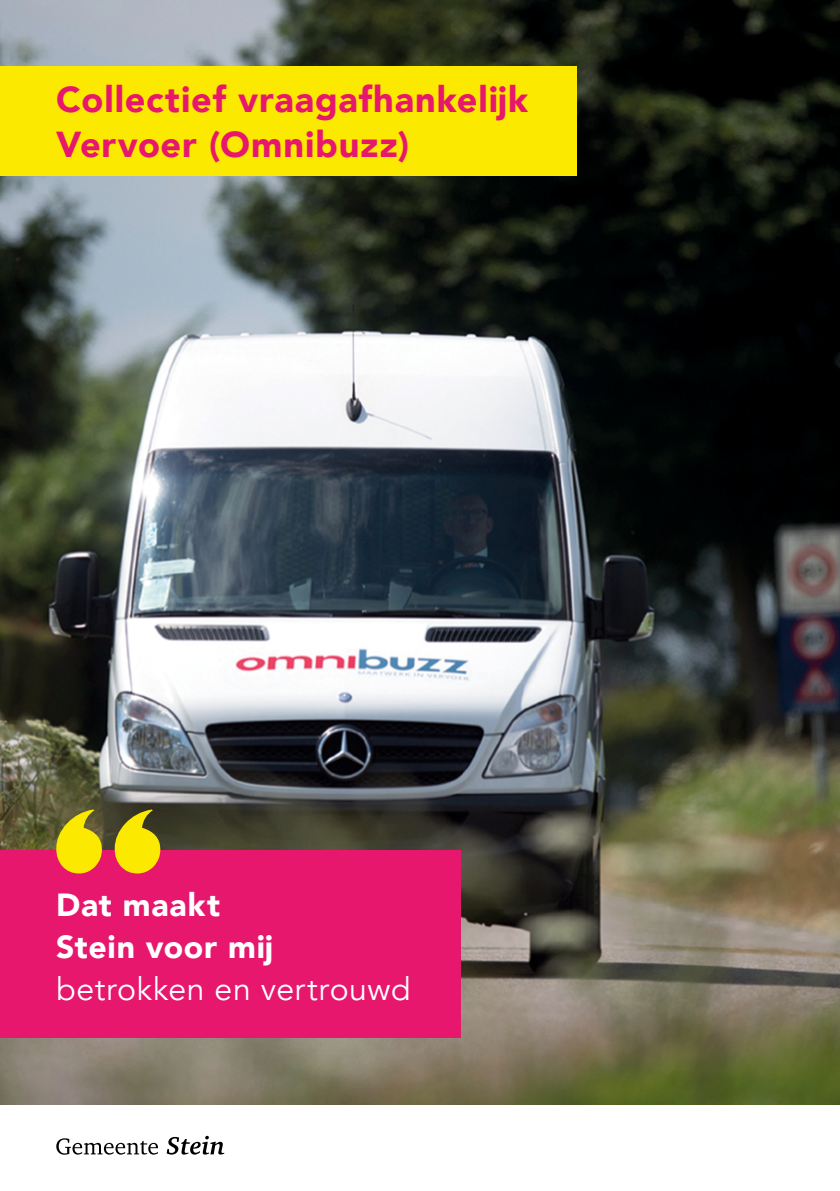
<style>
.page{position:relative;width:840px;height:1191px;background:#fff}
.page>*{position:absolute;margin:0;border:0;box-sizing:border-box;transform-origin:0 0}
.t1{font:900 36px/44.4px "Avenir";letter-spacing:.025em;color:#e6176d}
.t2{font:900 32px/42px "Avenir";letter-spacing:.025em;color:#fff}
.t3{font:32px "Avenir";letter-spacing:.02em;color:#fff}
</style>
<div class="page">
<img style="left:0;top:0;width:839px;height:1105px">
<svg style="left:56px;top:1138px;width:102px;height:16px"></svg>
<svg style="left:167px;top:1135px;width:57px;height:19px"></svg>
<div style="left:0;top:850px;width:460px;height:187px;background:#e6176d"></div>
<svg style="left:56px;top:809px;width:104px;height:64px;background:#c3a11a"></svg>
<div style="left:0;top:67px;width:576px;height:109px;background:#fce900"></div>
<p class="t1" style="left:56px;top:77px;width:473px">Collectief vraagafhankelijk<br>Vervoer (Omnibuzz)</p>
<p class="t2" style="left:56px;top:882px;width:218px">Dat maakt<br>Stein voor mij</p>
<p class="t3" style="left:56px;top:969px;width:356px">betrokken en vertrouwd</p>
</div>
